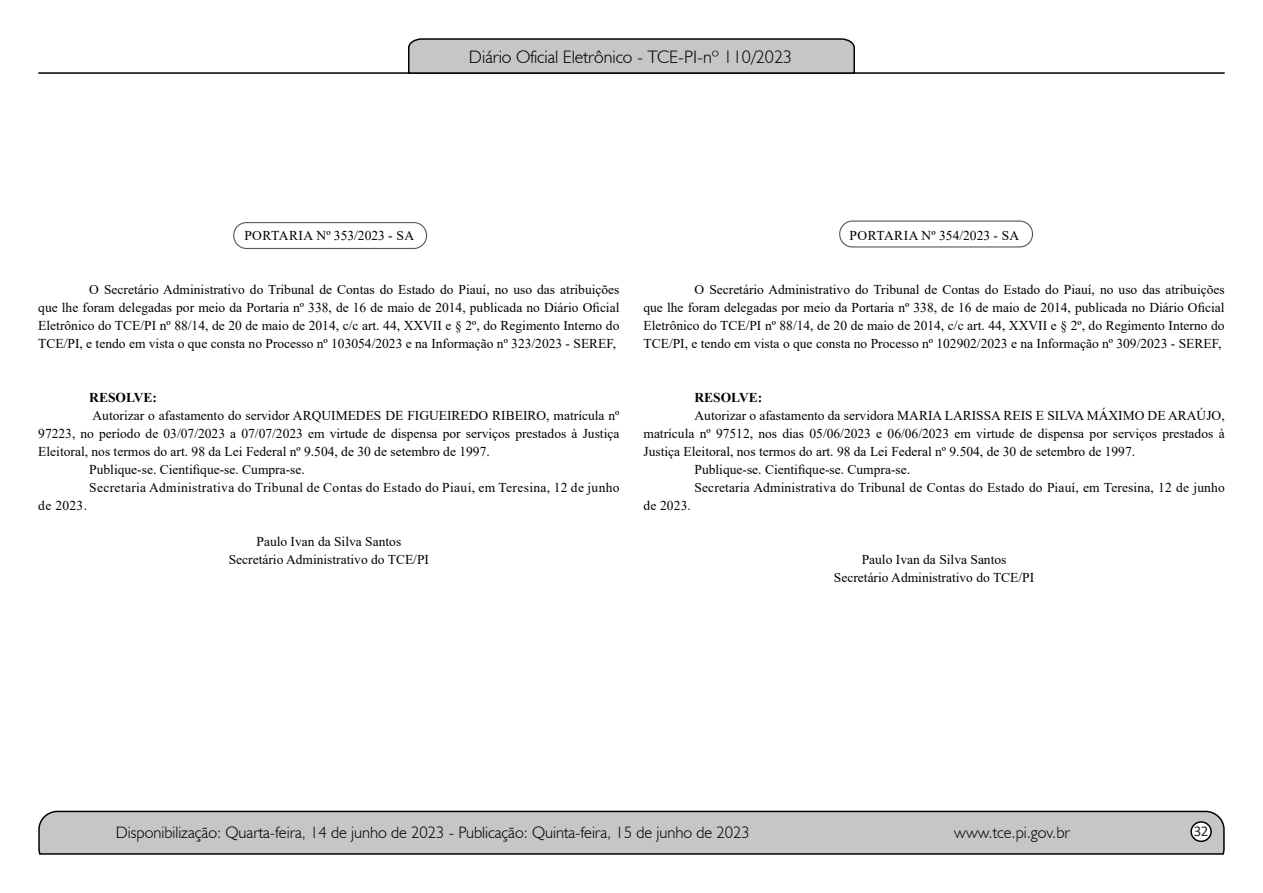
<style>
.page{position:relative;width:1263px;height:893px;background:#fff}
.page>*{position:absolute;margin:0;border:0;box-sizing:border-box;transform-origin:0 0}
.t1{font:300 18px "Humanist 521 BT";color:#000}
.t2{font:300 16.5px "Humanist 521 BT";color:#000}
.t3{font:15px "Calibri";color:#212d4c}
.t4{font:13.5px/18px "Times New Roman";color:#000;text-align:justify}
.t5{font:13.5px "Times New Roman";letter-spacing:.025em;color:#000}
.t6{font:700 13.5px "Times New Roman";color:#000}
</style>
<div class="page">
<svg style="left:38px;top:810px;width:1187px;height:45px;background:#b9b9b9"></svg>
<div style="left:1191px;top:822px;width:20px;height:19px;background:#fff;border-radius:50%"></div>
<div style="left:1190px;top:821px;width:22px;height:21px;border:2px solid #000;border-radius:50%"></div>
<hr style="left:38px;top:72px;width:1187px;height:2px;background:#000">
<svg style="left:407px;top:38px;width:449px;height:36px;background:#b4b4b4"></svg>
<div style="left:233px;top:222px;width:194px;height:27px;border:1px solid #575756;border-radius:13px"></div>
<div style="left:839px;top:221px;width:194px;height:27px;border:1px solid #575756;border-radius:13px"></div>
<h1 class="t1" style="left:469px;top:46px;width:325px">Diário Oficial Eletrônico - TCE-PI-nº 110/2023</h1>
<p class="t4" style="left:244px;top:226px;width:171px">PORTARIA Nº 353/2023 - SA</p>
<p class="t4" style="left:849px;top:226px;width:171px">PORTARIA Nº 354/2023 - SA</p>
<p class="t4" style="left:38px;top:280px;width:583px;text-indent:51px">O Secretário Administrativo do Tribunal de Contas do Estado do Piauí, no uso das atribuições que lhe foram delegadas por meio da Portaria nº 338, de 16 de maio de 2014, publicada no Diário Oficial Eletrônico do TCE/PI nº 88/14, de 20 de maio de 2014, c/c art. 44, XXVII e § 2º, do Regimento Interno do TCE/PI, e tendo em vista o que consta no Processo nº 103054/2023 e na Informação nº 323/2023 - SEREF,</p>
<p class="t6" style="left:89px;top:388px;width:69px">RESOLVE:</p>
<p class="t4" style="left:92px;top:406px;width:528px">Autorizar o afastamento do servidor ARQUIMEDES DE FIGUEIREDO RIBEIRO, matrícula nº</p>
<p class="t4" style="left:38px;top:424px;width:583px">97223, no período de 03/07/2023 a 07/07/2023 em virtude de dispensa por serviços prestados à Justiça</p>
<p class="t4" style="left:38px;top:442px;width:453px">Eleitoral, nos termos do art. 98 da Lei Federal nº 9.504, de 30 de setembro de 1997.</p>
<p class="t4" style="left:89px;top:460px;width:217px">Publique-se. Cientifique-se. Cumpra-se.</p>
<p class="t5" style="left:89px;top:478px;width:532px">Secretaria Administrativa do Tribunal de Contas do Estado do Piauí, em Teresina, 12 de junho</p>
<p class="t4" style="left:38px;top:496px;width:50px">de 2023.</p>
<p class="t4" style="left:229px;top:532px;width:202px;text-align:center">Paulo Ivan da Silva Santos<br>Secretário Administrativo do TCE/PI</p>
<p class="t4" style="left:643px;top:280px;width:583px;text-indent:51px">O Secretário Administrativo do Tribunal de Contas do Estado do Piauí, no uso das atribuições que lhe foram delegadas por meio da Portaria nº 338, de 16 de maio de 2014, publicada no Diário Oficial Eletrônico do TCE/PI nº 88/14, de 20 de maio de 2014, c/c art. 44, XXVII e § 2º, do Regimento Interno do TCE/PI, e tendo em vista o que consta no Processo nº 102902/2023 e na Informação nº 309/2023 - SEREF,</p>
<p class="t6" style="left:694px;top:388px;width:69px">RESOLVE:</p>
<p class="t4" style="left:694px;top:406px;width:532px">Autorizar o afastamento da servidora MARIA LARISSA REIS E SILVA MÁXIMO DE ARAÚJO,</p>
<p class="t4" style="left:643px;top:424px;width:583px">matrícula nº 97512, nos dias 05/06/2023 e 06/06/2023 em virtude de dispensa por serviços prestados à</p>
<p class="t4" style="left:643px;top:442px;width:493px">Justiça Eleitoral, nos termos do art. 98 da Lei Federal nº 9.504, de 30 de setembro de 1997.</p>
<p class="t4" style="left:694px;top:460px;width:217px">Publique-se. Cientifique-se. Cumpra-se.</p>
<p class="t4" style="left:694px;top:478px;width:532px">Secretaria Administrativa do Tribunal de Contas do Estado do Piauí, em Teresina, 12 de junho</p>
<p class="t4" style="left:643px;top:496px;width:49px">de 2023.</p>
<p class="t4" style="left:834px;top:550px;width:202px;text-align:center">Paulo Ivan da Silva Santos<br>Secretário Administrativo do TCE/PI</p>
<p class="t2" style="left:116px;top:822px;width:635px">Disponibilização: Quarta-feira, 14 de junho de 2023 - Publicação: Quinta-feira, 15 de junho de 2023</p>
<p class="t2" style="left:954px;top:822px;width:117px">www.tce.pi.gov.br</p>
<p class="t3" style="left:1194px;top:821px;width:16px">32</p>
</div>
